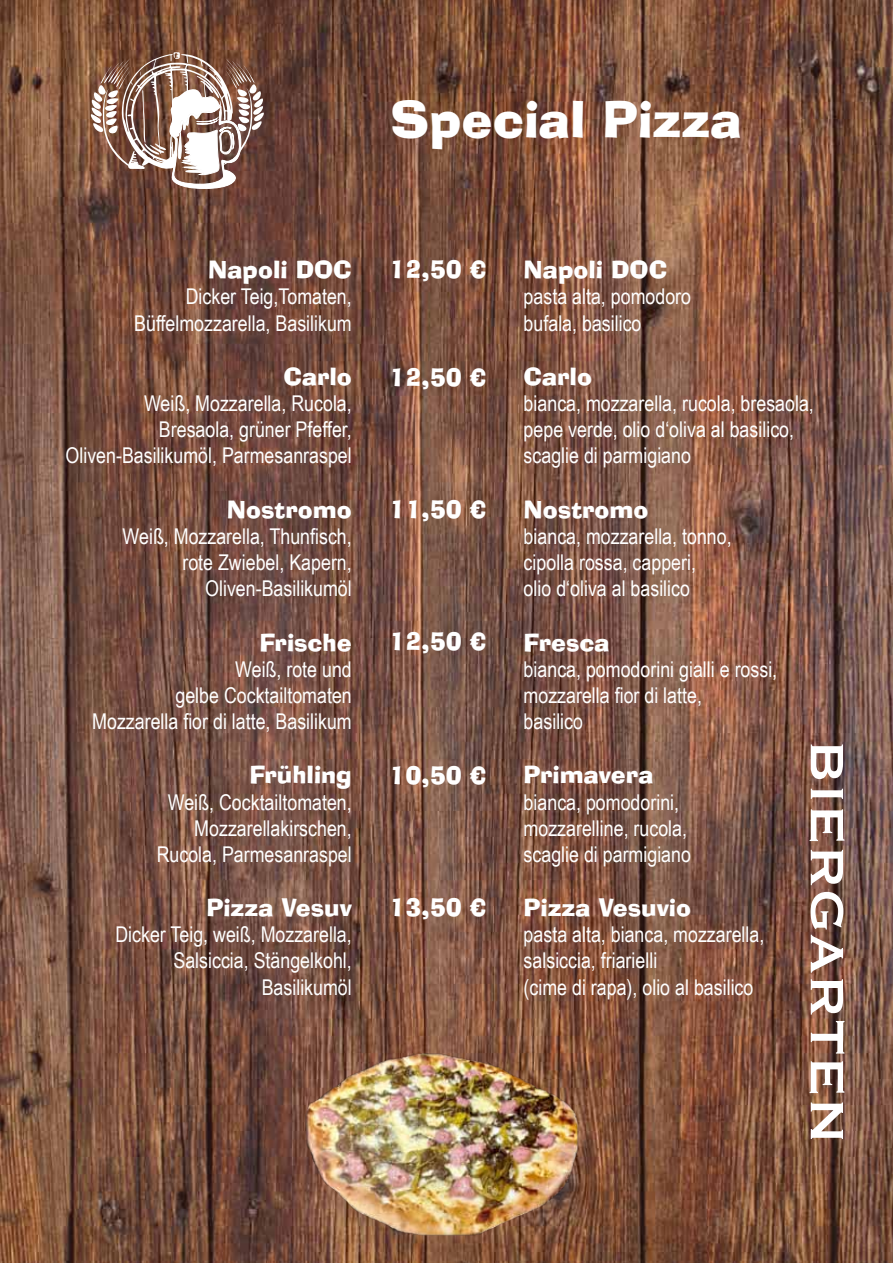
<style>
.page{position:relative;width:893px;height:1263px;background:#fff}
.page>*{position:absolute;margin:0;border:0;box-sizing:border-box;transform-origin:0 0}
.t1{font:49.35px "Ad Lib BT";color:#fff}
.t2{font:23.7px "Ad Lib BT";color:#fff}
.t3{font:21.75px/26.1px "Arial Narrow";color:#fff;text-align:right}
</style>
<div class="page">
<img style="left:0;top:0;width:893px;height:1263px">
<svg style="left:811px;top:744px;width:32px;height:35px"></svg>
<svg style="left:811px;top:789px;width:32px;height:10px"></svg>
<svg style="left:810px;top:809px;width:34px;height:32px"></svg>
<svg style="left:811px;top:850px;width:32px;height:35px"></svg>
<svg style="left:811px;top:892px;width:32px;height:37px"></svg>
<svg style="left:811px;top:935px;width:32px;height:38px"></svg>
<svg style="left:811px;top:979px;width:32px;height:35px"></svg>
<svg style="left:811px;top:1021px;width:33px;height:32px"></svg>
<svg style="left:810px;top:1061px;width:34px;height:32px"></svg>
<svg style="left:811px;top:1102px;width:32px;height:37px"></svg>
<img style="left:219px;top:1049px;width:476px;height:214px">
<svg style="left:90px;top:52px;width:175px;height:137px"></svg>
<h1 class="t1" style="left:391px;top:88px;width:353px">Special Pizza</h1>
<p class="t2" style="left:208px;top:255px;width:145px">Napoli DOC</p>
<p class="t3" style="left:134px;top:283px;width:219px">Dicker Teig,Tomaten,<br>Büffelmozzarella, Basilikum</p>
<p class="t2" style="left:283px;top:362px;width:70px">Carlo</p>
<p class="t3" style="left:66px;top:390px;width:288px">Weiß, Mozzarella, Rucola,<br>Bresaola, grüner Pfeffer,<br>Oliven-Basilikumöl, Parmesanraspel</p>
<p class="t2" style="left:227px;top:494px;width:126px">Nostromo</p>
<p class="t3" style="left:123px;top:522px;width:231px">Weiß, Mozzarella, Thunfisch, rote Zwiebel, Kapern,<br>Oliven-Basilikumöl</p>
<p class="t2" style="left:260px;top:627px;width:94px">Frische</p>
<p class="t3" style="left:92px;top:655px;width:261px">Weiß, rote und<br>gelbe Cocktailtomaten<br>Mozzarella fior di latte, Basilikum</p>
<p class="t2" style="left:249px;top:760px;width:104px">Frühling</p>
<p class="t3" style="left:157px;top:788px;width:197px">Weiß, Cocktailtomaten,<br>Mozzarellakirschen,<br>Rucola, Parmesanraspel</p>
<p class="t2" style="left:207px;top:893px;width:147px">Pizza Vesuv</p>
<p class="t3" style="left:115px;top:921px;width:238px">Dicker Teig, weiß, Mozzarella,<br>Salsiccia, Stängelkohl,<br>Basilikumöl</p>
<p class="t2" style="left:389px;top:255px;width:98px">12,50 €</p>
<p class="t2" style="left:389px;top:363px;width:98px">12,50 €</p>
<p class="t2" style="left:389px;top:495px;width:98px">11,50 €</p>
<p class="t2" style="left:389px;top:627px;width:98px">12,50 €</p>
<p class="t2" style="left:389px;top:761px;width:98px">10,50 €</p>
<p class="t2" style="left:389px;top:893px;width:98px">13,50 €</p>
<p class="t2" style="left:524px;top:255px;width:145px">Napoli DOC</p>
<p class="t3" style="left:524px;top:283px;width:169px;text-align:left">pasta alta, pomodoro bufala, basilico</p>
<p class="t2" style="left:524px;top:362px;width:70px">Carlo</p>
<p class="t3" style="left:524px;top:390px;width:292px;text-align:left">bianca, mozzarella, rucola, bresaola, pepe verde, olio d‘oliva al basilico, scaglie di parmigiano</p>
<p class="t2" style="left:524px;top:494px;width:126px">Nostromo</p>
<p class="t3" style="left:524px;top:522px;width:210px;text-align:left">bianca, mozzarella, tonno, cipolla rossa, capperi,<br>olio d‘oliva al basilico</p>
<p class="t2" style="left:524px;top:627px;width:87px">Fresca</p>
<p class="t3" style="left:524px;top:655px;width:255px;text-align:left">bianca, pomodorini gialli e rossi, mozzarella fior di latte,<br>basilico</p>
<p class="t2" style="left:524px;top:760px;width:131px">Primavera</p>
<p class="t3" style="left:524px;top:788px;width:169px;text-align:left">bianca, pomodorini, mozzarelline, rucola, scaglie di parmigiano</p>
<p class="t2" style="left:524px;top:893px;width:169px">Pizza Vesuvio</p>
<p class="t3" style="left:524px;top:921px;width:242px;text-align:left">pasta alta, bianca, mozzarella, salsiccia, friarielli<br>(cime di rapa), olio al basilico</p>
</div>
